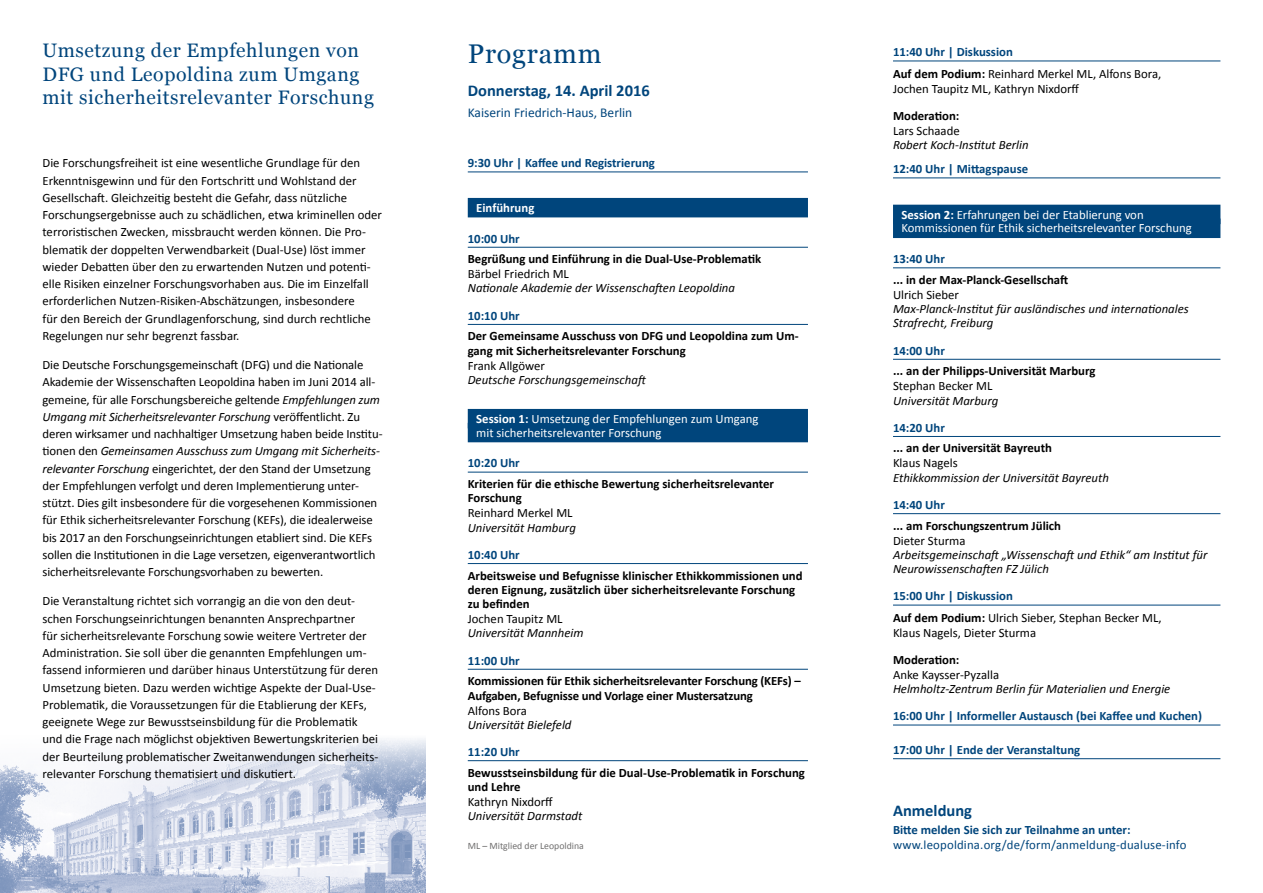
<style>
.page{position:relative;width:1263px;height:893px;background:#fff}
.page>*{position:absolute;margin:0;border:0;box-sizing:border-box;transform-origin:0 0}
.t1{font:27px "Georgia";letter-spacing:.03em;color:#00457c}
.t2{font:19.5px/23.4px "Georgia";letter-spacing:.03em;color:#00457c}
.t3{font:700 16.5px "Calibri";color:#00457c}
.t4{font:13.5px "Calibri";color:#00457c}
.t5{font:12.75px/17.2px "Calibri";color:#000}
.t6{font:700 12.75px/14.2px "Calibri";color:#000}
.t7{font:italic 12.75px/14.2px "Calibri";color:#000}
.t8{font:700 12.75px "Calibri";color:#00457c}
.t9{font:12.75px/13.8px "Calibri";color:#fff}
.t10{font:12.75px "Calibri";letter-spacing:.015em;color:#00457c}
.t11{font:700 12.75px "Calibri";color:#fff}
.t12{font:9.75px "Calibri";color:#706f6f}
.s1{font-weight:700}
.s2{font-style:italic}
.s3{font-weight:700;color:#00457c}
</style>
<div class="page">
<img style="left:0;top:739px;width:425px;height:154px">
<hr style="left:468px;top:172px;width:340px;height:1px;background:#00457c">
<div style="left:468px;top:198px;width:340px;height:19px;background:#00457c"></div>
<hr style="left:468px;top:247px;width:340px;height:1px;background:#00457c">
<hr style="left:468px;top:324px;width:340px;height:1px;background:#00457c">
<div style="left:468px;top:409px;width:340px;height:19px;background:#00457c"></div>
<div style="left:468px;top:423px;width:340px;height:19px;background:#00457c"></div>
<hr style="left:468px;top:472px;width:340px;height:1px;background:#00457c">
<hr style="left:468px;top:563px;width:340px;height:1px;background:#00457c">
<hr style="left:468px;top:669px;width:340px;height:1px;background:#00457c">
<hr style="left:468px;top:760px;width:340px;height:1px;background:#00457c">
<hr style="left:893px;top:61px;width:327px;height:1px;background:#00457c">
<hr style="left:893px;top:178px;width:327px;height:1px;background:#00457c">
<div style="left:893px;top:205px;width:327px;height:19px;background:#00457c"></div>
<div style="left:893px;top:219px;width:327px;height:19px;background:#00457c"></div>
<hr style="left:893px;top:267px;width:327px;height:1px;background:#00457c">
<hr style="left:893px;top:359px;width:327px;height:1px;background:#00457c">
<hr style="left:893px;top:436px;width:327px;height:1px;background:#00457c">
<hr style="left:893px;top:513px;width:327px;height:1px;background:#00457c">
<hr style="left:893px;top:605px;width:327px;height:1px;background:#00457c">
<hr style="left:893px;top:725px;width:327px;height:1px;background:#00457c">
<hr style="left:893px;top:758px;width:327px;height:1px;background:#00457c">
<h2 class="t2" style="left:43px;top:38px;width:333px">Umsetzung der Empfehlungen von<br>DFG und Leopoldina zum Umgang mit sicherheitsrelevanter Forschung</h2>
<h1 class="t1" style="left:468px;top:34px;width:135px">Programm</h1>
<p class="t3" style="left:468px;top:80px;width:183px">Donnerstag, 14. April 2016</p>
<p class="t4" style="left:468px;top:104px;width:166px">Kaiserin Friedrich-Haus, Berlin</p>
<p class="t8" style="left:468px;top:155px;width:189px">9:30 Uhr | Kaffee und Registrierung</p>
<p class="t11" style="left:476px;top:199px;width:60px">Einführung</p>
<p class="t8" style="left:468px;top:230px;width:53px">10:00 Uhr</p>
<p class="t6" style="left:468px;top:252px;width:295px">Begrüßung und Einführung in die Dual-Use-Problematik</p>
<p class="t5" style="left:468px;top:265px;width:103px">Bärbel Friedrich ML</p>
<p class="t7" style="left:468px;top:281px;width:269px">Nationale Akademie der Wissenschaften Leopoldina</p>
<p class="t8" style="left:468px;top:307px;width:53px">10:10 Uhr</p>
<p class="t6" style="left:468px;top:329px;width:332px">Der Gemeinsame Ausschuss von DFG und Leopoldina zum Um&shy;gang mit Sicherheitsrelevanter Forschung</p>
<p class="t5" style="left:468px;top:357px;width:79px">Frank Allgöwer</p>
<p class="t7" style="left:468px;top:372px;width:181px">Deutsche Forschungsgemeinschaft</p>
<p class="t9" style="left:476px;top:412px;width:284px"><span class="s1">Session 1:</span> Umsetzung der Empfehlungen zum Umgang mit sicherheitsrelevanter Forschung</p>
<p class="t8" style="left:468px;top:455px;width:53px">10:20 Uhr</p>
<p class="t6" style="left:468px;top:477px;width:308px">Kriterien für die ethische Bewertung sicherheitsrelevanter<br>Forschung</p>
<p class="t5" style="left:468px;top:505px;width:106px">Reinhard Merkel ML</p>
<p class="t7" style="left:468px;top:520px;width:110px">Universität Hamburg</p>
<p class="t8" style="left:468px;top:546px;width:53px">10:40 Uhr</p>
<p class="t6" style="left:468px;top:568px;width:336px">Arbeitsweise und Befugnisse klinischer Ethikkommissionen und deren Eignung, zusätzlich über sicherheitsrelevante Forschung zu befinden</p>
<p class="t5" style="left:468px;top:610px;width:96px">Jochen Taupitz ML</p>
<p class="t7" style="left:468px;top:625px;width:117px">Universität Mannheim</p>
<p class="t8" style="left:468px;top:652px;width:53px">11:00 Uhr</p>
<p class="t6" style="left:468px;top:674px;width:334px">Kommissionen für Ethik sicherheitsrelevanter Forschung (KEFs) –<br>Aufgaben, Befugnisse und Vorlage einer Mustersatzung</p>
<p class="t5" style="left:468px;top:702px;width:61px">Alfons Bora</p>
<p class="t7" style="left:468px;top:717px;width:105px">Universität Bielefeld</p>
<p class="t8" style="left:468px;top:744px;width:53px">11:20 Uhr</p>
<p class="t6" style="left:468px;top:765px;width:339px">Bewusstseinsbildung für die Dual-Use-Problematik in Forschung und Lehre</p>
<p class="t5" style="left:468px;top:793px;width:87px">Kathryn Nixdorff</p>
<p class="t7" style="left:468px;top:808px;width:116px">Universität Darmstadt</p>
<p class="t12" style="left:468px;top:840px;width:118px">ML – Mitglied der Leopoldina</p>
<p class="t5" style="left:43px;top:154px;width:341px">Die Forschungsfreiheit ist eine wesentliche Grundlage für den Erkenntnisgewinn und für den Fortschritt und Wohlstand der Gesellschaft. Gleichzeitig besteht die Gefahr, dass nützliche Forschungsergebnisse auch zu schädlichen, etwa kriminellen oder terroristischen Zwecken, missbraucht werden können. Die Pro&shy;blematik der doppelten Verwendbarkeit (Dual-Use) löst immer wieder Debatten über den zu erwartenden Nutzen und potenti&shy;elle Risiken einzelner Forschungsvorhaben aus. Die im Einzelfall erforderlichen Nutzen-Risiken-Abschätzungen, insbesondere<br>für den Bereich der Grundlagenforschung, sind durch rechtliche Regelungen nur sehr begrenzt fassbar.</p>
<p class="t5" style="left:43px;top:356px;width:342px">Die Deutsche Forschungsgemeinschaft (DFG) und die Nationale Akademie der Wissenschaften Leopoldina haben im Juni 2014 all&shy;gemeine, für alle Forschungsbereiche geltende <span class="s2">Empfehlungen zum Umgang mit Sicherheitsrelevanter Forschung</span> veröffentlicht. Zu deren wirksamer und nachhaltiger Umsetzung haben beide Institu&shy;tionen den <span class="s2">Gemeinsamen Ausschuss zum Umgang mit Sicherheits&shy;relevanter Forschung</span> eingerichtet, der den Stand der Umsetzung der Empfehlungen verfolgt und deren Implementierung unter&shy;stützt. Dies gilt insbesondere für die vorgesehenen Kommissionen für Ethik sicherheitsrelevanter Forschung (KEFs), die idealerweise bis 2017 an den Forschungseinrichtungen etabliert sind. Die KEFs sollen die Institutionen in die Lage versetzen, eigenverantwortlich sicherheitsrelevante Forschungsvorhaben zu bewerten.</p>
<p class="t5" style="left:43px;top:592px;width:337px">Die Veranstaltung richtet sich vorrangig an die von den deut&shy;schen Forschungseinrichtungen benannten Ansprechpartner<br>für sicherheitsrelevante Forschung sowie weitere Vertreter der Administration. Sie soll über die genannten Empfehlungen um&shy;fassend informieren und darüber hinaus Unterstützung für deren Umsetzung bieten. Dazu werden wichtige Aspekte der Dual-Use-Problematik, die Voraussetzungen für die Etablierung der KEFs, geeignete Wege zur Bewusstseinsbildung für die Problematik und die Frage nach möglichst objektiven Bewertungskriterien bei der Beurteilung problematischer Zweitanwendungen sicherheits&shy;relevanter Forschung thematisiert und diskutiert.</p>
<p class="t5" style="left:893px;top:41px;width:270px;line-height:21.5px"><span class="s3">11:40 Uhr | Diskussion<br></span><span class="s1">Auf dem Podium:</span> Reinhard Merkel ML, Alfons Bora,</p>
<p class="t5" style="left:893px;top:80px;width:188px">Jochen Taupitz ML, Kathryn Nixdorff</p>
<p class="t6" style="left:893px;top:108px;width:68px">Moderation:</p>
<p class="t5" style="left:893px;top:122px;width:68px">Lars Schaade</p>
<p class="t7" style="left:893px;top:137px;width:137px">Robert Koch-Institut Berlin</p>
<p class="t8" style="left:893px;top:161px;width:137px">12:40 Uhr | Mittagspause</p>
<p class="t9" style="left:901px;top:207px;width:292px"><span class="s1">Session 2:</span> Erfahrungen bei der Etablierung von<br>Kommissionen für Ethik sicherheitsrelevanter Forschung</p>
<p class="t8" style="left:893px;top:251px;width:53px">13:40 Uhr</p>
<p class="t6" style="left:893px;top:272px;width:177px">... in der Max-Planck-Gesellschaft</p>
<p class="t5" style="left:893px;top:286px;width:68px">Ulrich Sieber</p>
<p class="t7" style="left:893px;top:301px;width:297px">Max-Planck-Institut für ausländisches und internationales<br>Strafrecht, Freiburg</p>
<p class="t8" style="left:893px;top:342px;width:53px">14:00 Uhr</p>
<p class="t6" style="left:893px;top:364px;width:204px">... an der Philipps-Universität Marburg</p>
<p class="t5" style="left:893px;top:377px;width:101px">Stephan Becker ML</p>
<p class="t7" style="left:893px;top:393px;width:107px">Universität Marburg</p>
<p class="t8" style="left:893px;top:419px;width:53px">14:20 Uhr</p>
<p class="t6" style="left:893px;top:441px;width:160px">... an der Universität Bayreuth</p>
<p class="t5" style="left:893px;top:455px;width:66px">Klaus Nagels</p>
<p class="t7" style="left:893px;top:470px;width:217px">Ethikkommission der Universität Bayreuth</p>
<p class="t8" style="left:893px;top:497px;width:53px">14:40 Uhr</p>
<p class="t6" style="left:893px;top:518px;width:170px">... am Forschungszentrum Jülich</p>
<p class="t5" style="left:893px;top:532px;width:74px">Dieter Sturma</p>
<p class="t7" style="left:893px;top:547px;width:316px">Arbeitsgemeinschaft „Wissenschaft und Ethik“ am Institut für<br>Neurowissenschaften FZ Jülich</p>
<p class="t5" style="left:893px;top:585px;width:270px;line-height:21.5px"><span class="s3">15:00 Uhr | Diskussion<br></span><span class="s1">Auf dem Podium:</span> Ulrich Sieber, Stephan Becker ML,</p>
<p class="t5" style="left:893px;top:624px;width:145px">Klaus Nagels, Dieter Sturma</p>
<p class="t6" style="left:893px;top:652px;width:68px">Moderation:</p>
<p class="t5" style="left:893px;top:666px;width:108px">Anke Kaysser-Pyzalla</p>
<p class="t7" style="left:893px;top:681px;width:279px">Helmholtz-Zentrum Berlin für Materialien und Energie</p>
<p class="t8" style="left:893px;top:708px;width:311px">16:00 Uhr | Informeller Austausch (bei Kaffee und Kuchen)</p>
<p class="t8" style="left:893px;top:742px;width:189px">17:00 Uhr | Ende der Veranstaltung</p>
<p class="t3" style="left:893px;top:800px;width:81px">Anmeldung</p>
<p class="t8" style="left:893px;top:821px;width:239px">Bitte melden Sie sich zur Teilnahme an unter:</p>
<p class="t10" style="left:893px;top:837px;width:295px">www.leopoldina.org/de/form/anmeldung-dualuse-info</p>
</div>
